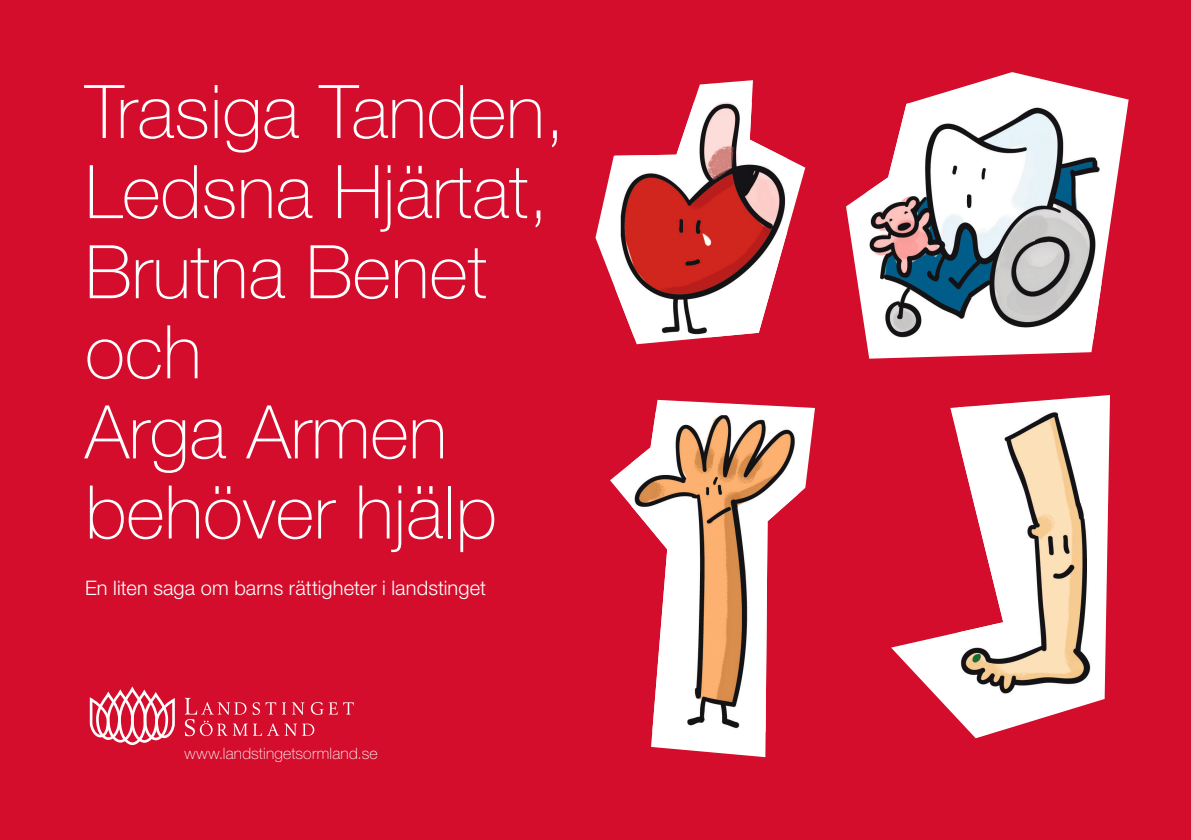
<style>
.page{position:relative;width:1191px;height:840px;background:#fff}
.page>*{position:absolute;margin:0;border:0;box-sizing:border-box;transform-origin:0 0}
.t1{font:100 74px/80px "Helvetica Neue LT Pro";color:#fff}
.t2{font:300 20px "Helvetica Neue LT Pro";letter-spacing:.005em;color:#fff}
.t3{font:100 15.8px "Helvetica Neue LT Pro";letter-spacing:.015em;color:#fff}
</style>
<div class="page">
<div style="left:0;top:0;width:1191px;height:839px;background:#d30d2b"></div>
<svg style="left:610px;top:399px;width:205px;height:357px"></svg>
<img style="left:631px;top:412px;width:166px;height:319px">
<svg style="left:891px;top:395px;width:219px;height:342px"></svg>
<img style="left:958px;top:406px;width:135px;height:292px">
<svg style="left:595px;top:80px;width:210px;height:264px"></svg>
<img style="left:615px;top:102px;width:172px;height:235px">
<svg style="left:846px;top:72px;width:282px;height:286px"></svg>
<img style="left:866px;top:103px;width:235px;height:236px">
<svg style="left:89px;top:686px;width:86px;height:60px"></svg>
<svg style="left:329px;top:702px;width:25px;height:12px"></svg>
<svg style="left:185px;top:697px;width:138px;height:38px"></svg>
<p class="t1" style="left:85px;top:71px;width:482px">Trasiga Tanden,<br>Ledsna Hjärtat,<br>Brutna Benet</p>
<p class="t1" style="left:85px;top:311px;width:413px">och<br>Arga Armen behöver hjälp</p>
<p class="t2" style="left:85px;top:575px;width:402px">En liten saga om barns rättigheter i landstinget</p>
<p class="t3" style="left:185px;top:743px;width:195px">www.landstingetsormland.se</p>
</div>
